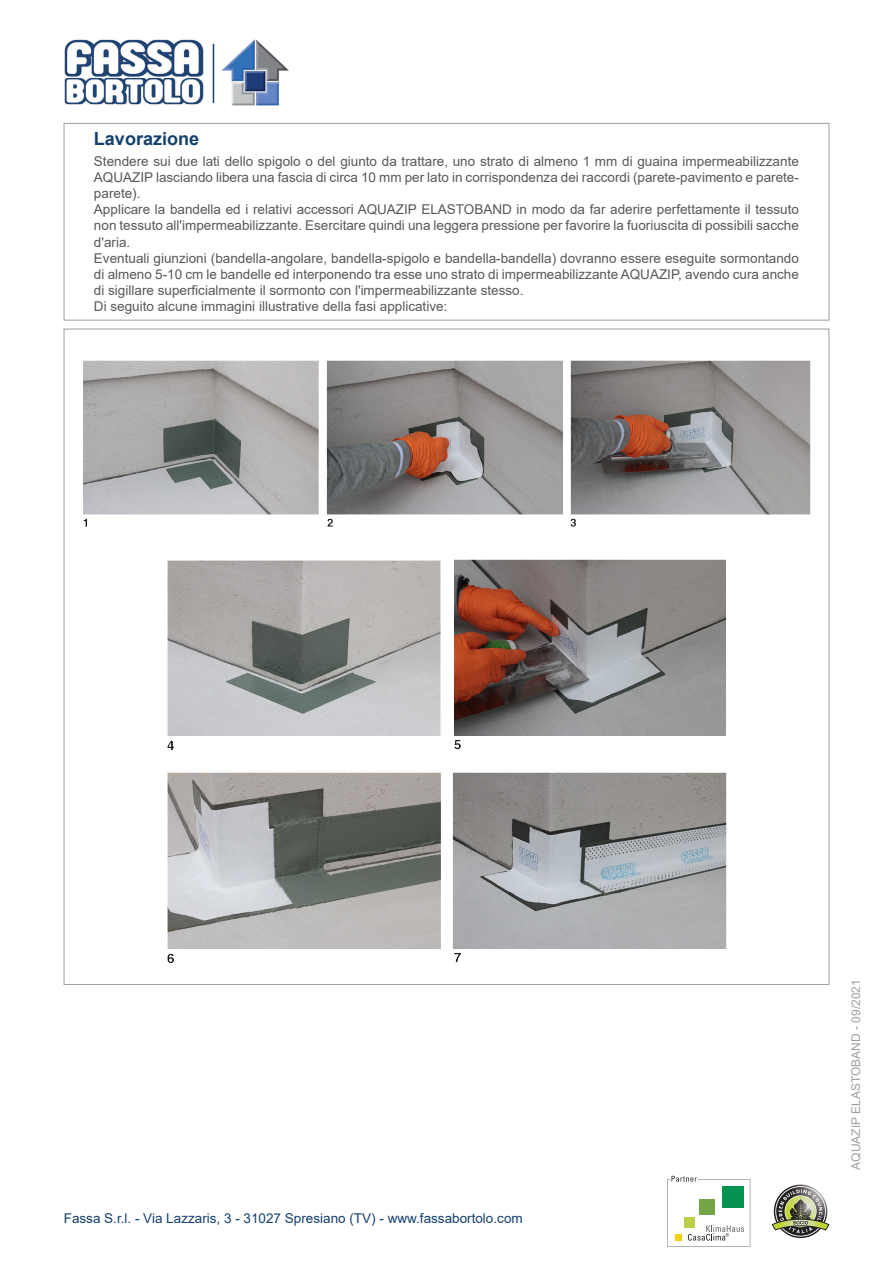
<style>
.page{position:relative;width:893px;height:1263px;background:#fff}
.page>*{position:absolute;margin:0;border:0;box-sizing:border-box;transform-origin:0 0}
.Titolo{font:700 18px "Arial";color:#15406e}
.Lavorazione{font:13.5px/16.2px "Arial";color:#57585a;text-align:justify}
.t1{font:13.5px "Arial";color:#15406e}
.t2{font:12px "Arial";color:#9ba1a4}
</style>
<div class="page">
<svg style="left:667px;top:1176px;width:83px;height:71px"></svg>
<svg style="left:772px;top:1186px;width:57px;height:50px"></svg>
<img style="left:64px;top:39px;width:140px;height:66px">
<hr style="left:213px;top:44px;width:1px;height:59px;background:#15406e">
<img style="left:221px;top:39px;width:68px;height:67px">
<div style="left:64px;top:123px;width:765px;height:197px;border:1px solid #9ba1a4"></div>
<img style="left:83px;top:360px;width:728px;height:167px">
<img style="left:167px;top:559px;width:560px;height:404px">
<p class="Titolo" style="left:94px;top:126px;width:107px">Lavorazione</p>
<p class="Lavorazione" style="left:94px;top:153px;width:706px">Stendere sui due lati dello spigolo o del giunto da trattare, uno strato di almeno 1 mm di guaina impermeabilizzante AQUAZIP lasciando libera una fascia di circa 10 mm per lato in corrispondenza dei raccordi (parete-pavimento e parete&shy;parete).</p>
<p class="Lavorazione" style="left:94px;top:201px;width:706px">Applicare la bandella ed i relativi accessori AQUAZIP ELASTOBAND in modo da far aderire perfettamente il tessuto non tessuto all'impermeabilizzante. Esercitare quindi una leggera pressione per favorire la fuoriuscita di possibili sacche d'aria.</p>
<p class="Lavorazione" style="left:94px;top:250px;width:706px">Eventuali giunzioni (bandella-angolare, bandella-spigolo e bandella-bandella) dovranno essere eseguite sormontando di almeno 5-10 cm le bandelle ed interponendo tra esse uno strato di impermeabilizzante AQUAZIP, avendo cura anche di sigillare superficialmente il sormonto con l'impermeabilizzante stesso.</p>
<p class="Lavorazione" style="left:94px;top:298px;width:355px">Di seguito alcune immagini illustrative della fasi applicative:</p>
<p class="t1" style="left:64px;top:1208px;width:460px">Fassa S.r.l. - Via Lazzaris, 3 - 31027 Spresiano (TV) - www.fassabortolo.com</p>
<p class="t2" style="left:848px;top:1170px;width:192px;rotate:-90deg">AQUAZIP ELASTOBAND - 09/2021</p>
</div>
